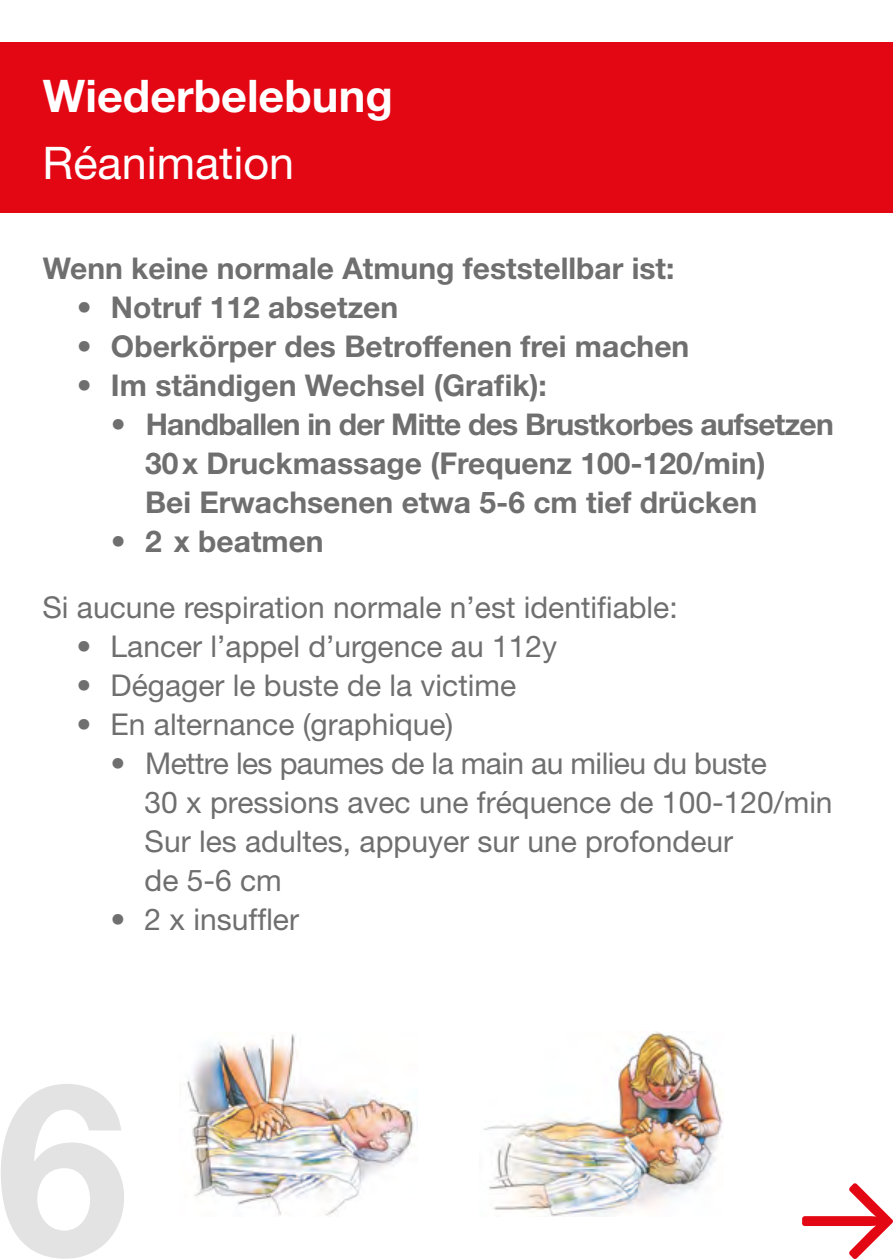
<style>
.page{position:relative;width:893px;height:1259px;background:#fff}
.page>*{position:absolute;margin:0;border:0;box-sizing:border-box;transform-origin:0 0}
.t1{font:700 240px "Helvetica Neue LT";color:#e3e3e3}
.t2{font:700 45px "Helvetica Neue LT";color:#fff}
.t3{font:45px "Helvetica Neue LT";color:#fff}
.t4{font:30px/39px "Helvetica Neue LT";color:#706f6f}
.t5{font:700 30px/39px "Helvetica Neue LT";color:#706f6f}
.t6{font:700 30px "Helvetica Neue LT";letter-spacing:-.025em;color:#706f6f}
.t7{font:30px "Helvetica Neue LT";letter-spacing:-.02em;color:#706f6f}
</style>
<div class="page">
<div style="left:0;top:43px;width:893px;height:170px;background:#e30613"></div>
<svg style="left:802px;top:1183px;width:91px;height:76px"></svg>
<img style="left:186px;top:1034px;width:229px;height:182px">
<img style="left:483px;top:1031px;width:240px;height:185px">
<h2 class="t2" style="left:43px;top:68px;width:351px">Wiederbelebung</h2>
<h2 class="t3" style="left:43px;top:137px;width:253px">Réanimation</h2>
<p class="t5" style="left:111px;top:248px;width:565px;text-indent:-68px">Wenn keine normale Atmung feststellbar ist:<br>Notruf 112 absetzen</p>
<p class="t5" style="left:77px;top:287px;width:17px">•</p>
<p class="t5" style="left:77px;top:326px;width:17px">•</p>
<p class="t5" style="left:77px;top:365px;width:17px">•</p>
<p class="t5" style="left:111px;top:326px;width:580px">Oberkörper des Betroffenen frei machen</p>
<p class="t5" style="left:111px;top:365px;width:437px">Im ständigen Wechsel (Grafik :(</p>
<p class="t5" style="left:111px;top:404px;width:17px">•</p>
<p class="t5" style="left:111px;top:521px;width:17px">•</p>
<p class="t6" style="left:146px;top:405px;width:690px">Handballen in der Mitte des Brustkorbes aufsetzen</p>
<p class="t5" style="left:145px;top:443px;width:622px">30x Druckmassage (Frequenz 100-120/min(<br>Bei Erwachsenen etwa 5-6 cm tief drücken<br>2 x beatmen</p>
<p class="t4" style="left:111px;top:587px;width:569px;text-indent:-68px">Si aucune respiration normale ’n est identifiable:<br>Lancer ’l appel ’d urgence au 112y</p>
<p class="t4" style="left:77px;top:626px;width:16px">•</p>
<p class="t4" style="left:77px;top:665px;width:16px">•</p>
<p class="t4" style="left:77px;top:704px;width:16px">•</p>
<p class="t4" style="left:111px;top:665px;width:407px">Dégager le buste de la victime</p>
<p class="t4" style="left:111px;top:704px;width:344px">En alternance (graphique(</p>
<p class="t4" style="left:111px;top:743px;width:16px">•</p>
<p class="t4" style="left:111px;top:899px;width:16px">•</p>
<p class="t7" style="left:145px;top:745px;width:623px">Mettre les paumes de la main au milieu du buste</p>
<p class="t4" style="left:145px;top:782px;width:690px">30 x pressions avec une fréquence de 100-120/min<br>Sur les adultes, appuyer sur une profondeur<br>de 5-6 cm<br>x2 insuffler</p>
<h1 class="t1" style="left:-4px;top:1021px;width:135px">6</h1>
</div>
